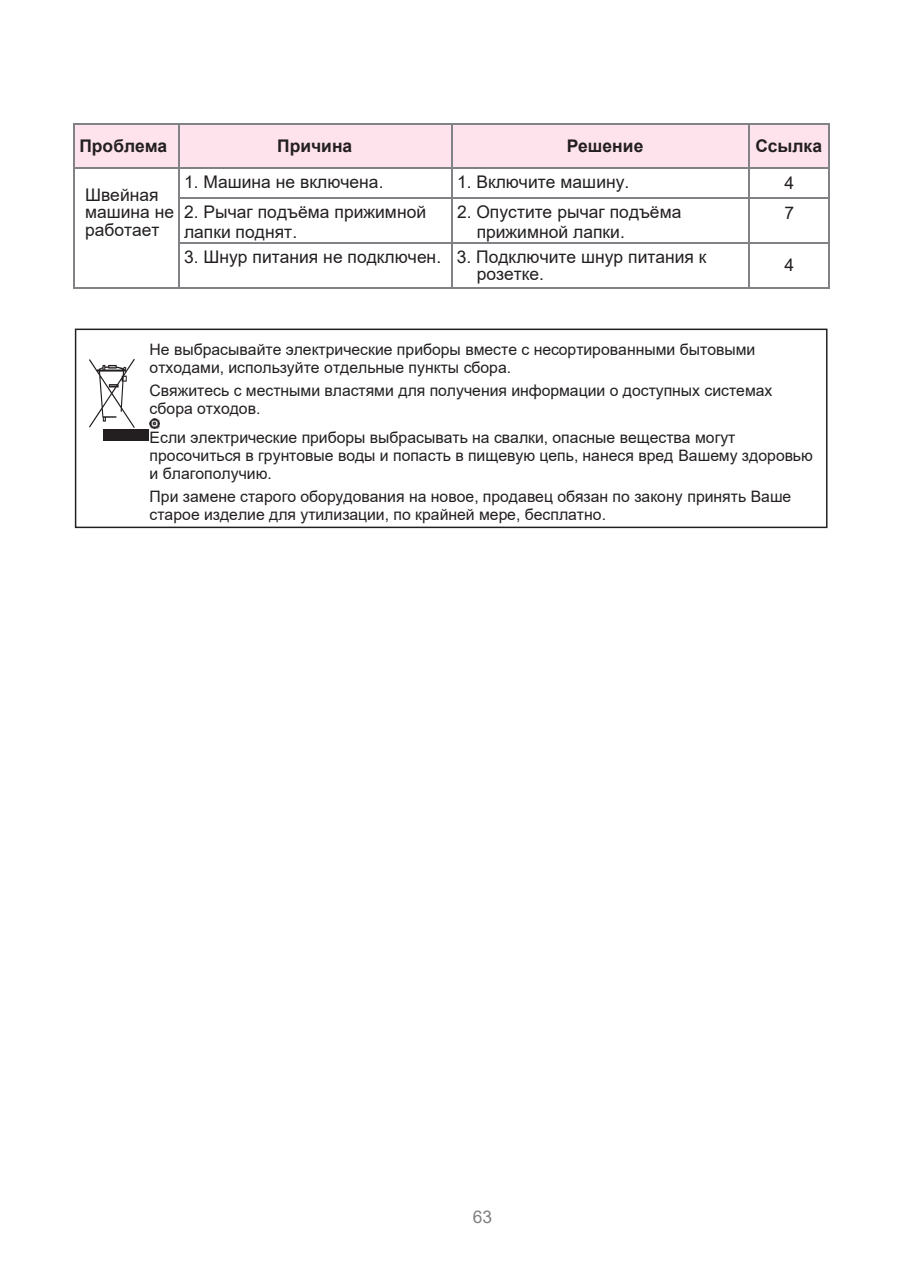
<style>
.page{position:relative;width:903px;height:1276px;background:#fff}
.page>*{position:absolute;margin:0;border:0;box-sizing:border-box;transform-origin:0 0}
.t1{font:17.5px/17.5px "Arial";color:#231f20}
.t2{font:700 17.5px "Arial";color:#231f20}
.t3{font:17.5px "Arial";color:#808080}
.t4{font:15.75px/18.2px "Arial";color:#231f20}
</style>
<div class="page">
<div style="left:75px;top:124px;width:103px;height:44px;background:#fee3ed"></div>
<div style="left:179px;top:124px;width:272px;height:44px;background:#fee3ed"></div>
<div style="left:452px;top:124px;width:296px;height:44px;background:#fee3ed"></div>
<div style="left:750px;top:124px;width:78px;height:44px;background:#fee3ed"></div>
<hr style="left:75px;top:123px;width:103px;height:1px;background:#808285">
<hr style="left:179px;top:123px;width:272px;height:1px;background:#808285">
<hr style="left:452px;top:123px;width:296px;height:1px;background:#808285">
<hr style="left:750px;top:123px;width:78px;height:1px;background:#808285">
<hr style="left:74px;top:124px;width:1px;height:44px;background:#808285">
<hr style="left:178px;top:124px;width:1px;height:44px;background:#808285">
<hr style="left:451px;top:124px;width:1px;height:44px;background:#808285">
<hr style="left:748px;top:124px;width:2px;height:44px;background:#808285">
<hr style="left:828px;top:124px;width:1px;height:44px;background:#808285">
<hr style="left:75px;top:168px;width:103px;height:1px;background:#808285">
<hr style="left:179px;top:168px;width:272px;height:1px;background:#808285">
<hr style="left:452px;top:168px;width:296px;height:1px;background:#808285">
<hr style="left:750px;top:168px;width:78px;height:1px;background:#808285">
<hr style="left:748px;top:169px;width:2px;height:28px;background:#808285">
<svg style="left:74px;top:168px;width:1px;height:31px"></svg>
<svg style="left:178px;top:168px;width:1px;height:31px"></svg>
<hr style="left:179px;top:197px;width:272px;height:2px;background:#808285">
<svg style="left:451px;top:168px;width:1px;height:31px"></svg>
<hr style="left:452px;top:197px;width:296px;height:2px;background:#808285">
<hr style="left:750px;top:197px;width:78px;height:2px;background:#808285">
<svg style="left:828px;top:168px;width:1px;height:31px"></svg>
<hr style="left:74px;top:199px;width:1px;height:43px;background:#808285">
<hr style="left:178px;top:199px;width:1px;height:43px;background:#808285">
<hr style="left:451px;top:199px;width:1px;height:43px;background:#808285">
<hr style="left:748px;top:199px;width:2px;height:43px;background:#808285">
<hr style="left:828px;top:199px;width:1px;height:43px;background:#808285">
<hr style="left:179px;top:242px;width:272px;height:1px;background:#808285">
<hr style="left:452px;top:242px;width:296px;height:1px;background:#808285">
<hr style="left:750px;top:242px;width:78px;height:1px;background:#808285">
<hr style="left:74px;top:243px;width:1px;height:44px;background:#808285">
<hr style="left:75px;top:287px;width:103px;height:1px;background:#808285">
<hr style="left:178px;top:243px;width:1px;height:44px;background:#808285">
<hr style="left:179px;top:287px;width:272px;height:1px;background:#808285">
<hr style="left:451px;top:243px;width:1px;height:44px;background:#808285">
<hr style="left:452px;top:287px;width:296px;height:1px;background:#808285">
<hr style="left:748px;top:243px;width:2px;height:44px;background:#808285">
<hr style="left:750px;top:287px;width:78px;height:1px;background:#808285">
<hr style="left:828px;top:243px;width:1px;height:44px;background:#808285">
<div style="left:75px;top:329px;width:753px;height:199px;border:1px solid #231f20"></div>
<svg style="left:150px;top:418px;width:9px;height:10px"></svg>
<svg style="left:89px;top:359px;width:46px;height:69px"></svg>
<div style="left:103px;top:429px;width:45px;height:12px;background:#231f20"></div>
<p class="t2" style="left:79px;top:134px;width:89px">Проблема</p>
<p class="t2" style="left:277px;top:134px;width:77px">Причина</p>
<p class="t2" style="left:567px;top:134px;width:78px">Решение</p>
<p class="t2" style="left:755px;top:134px;width:68px">Ссылка</p>
<p class="t1" style="left:85px;top:186px;width:90px">Швейная машина не работает</p>
<p class="t1" style="left:184px;top:173px;width:201px">1. Машина не включена.</p>
<p class="t1" style="left:457px;top:173px;width:174px">1. Включите машину.</p>
<p class="t1" style="left:785px;top:174px;width:11px">4</p>
<p class="t1" style="left:184px;top:202px;width:243px;line-height:20.1px">2. Рычаг подъёма прижимной лапки поднят.</p>
<p class="t1" style="left:477px;top:202px;width:206px;line-height:20.1px;text-indent:-20px">2. Опустите рычаг подъёма прижимной лапки.</p>
<p class="t1" style="left:785px;top:204px;width:11px">7</p>
<p class="t1" style="left:477px;top:248px;width:231px;text-indent:-293px">3. Шнур питания не подключен. 3. Подключите шнур питания к розетке.</p>
<p class="t1" style="left:785px;top:256px;width:11px">4</p>
<p class="t4" style="left:150px;top:340px;width:607px">Не выбрасывайте электрические приборы вместе с несортированными бытовыми отходами, используйте отдельные пункты сбора.</p>
<p class="t4" style="left:150px;top:381px;width:624px">Свяжитесь с местными властями для получения информации о доступных системах сбора отходов.</p>
<p class="t4" style="left:150px;top:428px;width:665px">Если электрические приборы выбрасывать на свалки, опасные вещества могут просочиться в грунтовые воды и попасть в пищевую цепь, нанеся вред Вашему здоровью и благополучию.</p>
<p class="t4" style="left:150px;top:487px;width:643px">При замене старого оборудования на новое, продавец обязан по закону принять Ваше старое изделие для утилизации, по крайней мере, бесплатно.</p>
<p class="t3" style="left:473px;top:1205px;width:21px">63</p>
</div>
